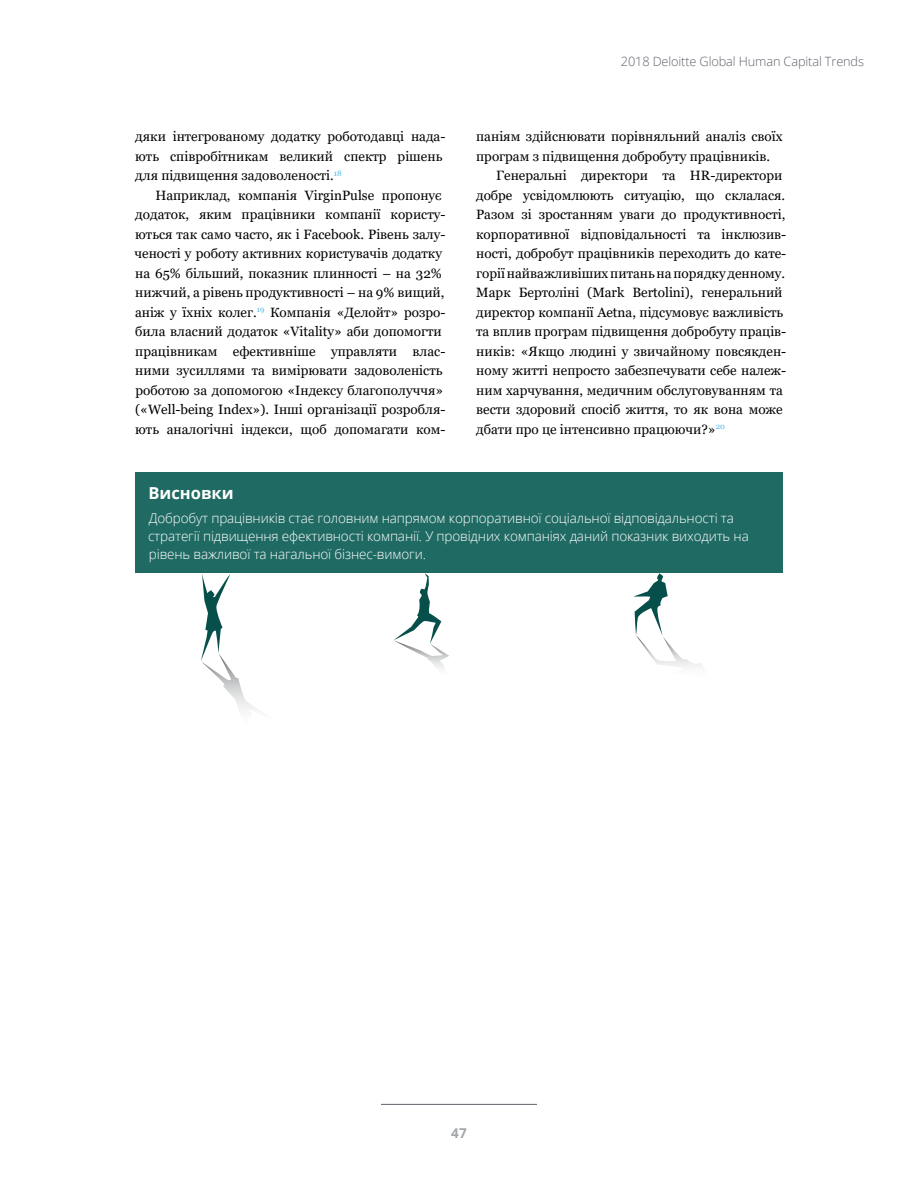
<style>
.page{position:relative;width:918px;height:1188px;background:#fff}
.page>*{position:absolute;margin:0;border:0;box-sizing:border-box;transform-origin:0 0}
.sidebar-h1{font:700 16.5px "Open Sans";color:#fff}
.body-copy{font:13.5px/19.5px "Georgia";color:#000}
.sidebar-body{font:300 13.5px/18px "Open Sans";letter-spacing:-.01em;color:#fff}
.t1{font:700 13.5px "Open Sans";color:#a3a7a9}
.t2{font:300 12.75px "Open Sans";letter-spacing:-.01em;color:#5f636a}
</style>
<div class="page">
<div style="left:135px;top:472px;width:648px;height:101px;background:#206a64"></div>
<svg style="left:201px;top:574px;width:57px;height:136px"></svg>
<svg style="left:393px;top:573px;width:56px;height:96px"></svg>
<svg style="left:633px;top:573px;width:70px;height:94px"></svg>
<hr style="left:381px;top:1104px;width:156px;height:1px;background:#5f636a">
<p class="body-copy" style="left:135px;top:127px;width:312px">дяки інтегрованому додатку роботодавці нада&shy;ють співробітникам великий спектр рішень для підвищення задоволеності.<sup>18</sup></p>
<p class="body-copy" style="left:135px;top:185px;width:312px;text-indent:21px">Наприклад, компанія VirginPulse пропонує додаток, яким працівники компанії користу&shy;ються так само часто, як і Facebook. Рівень залу&shy;ченості у роботу активних користувачів додатку на 65% більший, показник плинності – на 32% нижчий, а рівень продуктивності – на 9% вищий, аніж у їхніх колег.<sup>19</sup> Компанія «Делойт» розро&shy;била власний додаток «Vitality» аби допомогти працівникам ефективніше управляти влас&shy;ними зусиллями та вимірювати задоволеність роботою за допомогою «Індексу благополуччя» («Well-being Index»). Інші організації розробля&shy;ють аналогічні індекси, щоб допомагати ком-</p>
<p class="t2" style="left:621px;top:53px;width:245px">2018 Deloitte Global Human Capital Trends</p>
<p class="body-copy" style="left:476px;top:127px;width:308px">паніям здійснювати порівняльний аналіз своїх програм з підвищення добробуту працівників.</p>
<p class="body-copy" style="left:476px;top:166px;width:312px;text-indent:20px">Генеральні директори та HR-директори добре усвідомлюють ситуацію, що склалася.<br>Разом зі зростанням уваги до продуктивності, корпоративної відповідальності та інклюзив&shy;ності, добробут працівників переходить до кате&shy;горії найважливіших питань на порядку денному.<br>Марк Бертоліні (Mark Bertolini), генеральний директор компанії Aetna, підсумовує важливість та вплив програм підвищення добробуту праців&shy;ників: «Якщо людині у звичайному повсякден&shy;ному житті непросто забезпечувати себе належ&shy;ним харчування, медичним обслуговуванням та вести здоровий спосіб життя, то як вона може дбати про це інтенсивно працюючи?»<sup>20</sup></p>
<p class="sidebar-h1" style="left:148px;top:481px;width:87px">Висновки</p>
<p class="sidebar-body" style="left:148px;top:509px;width:602px">Добробут працівників стає головним напрямом корпоративної соціальної відповідальності та стратегії підвищення ефективності компанії. У провідних компаніях даний показник виходить на рівень важливої та нагальної бізнес-вимоги.</p>
<p class="t1" style="left:451px;top:1123px;width:17px">47</p>
</div>
